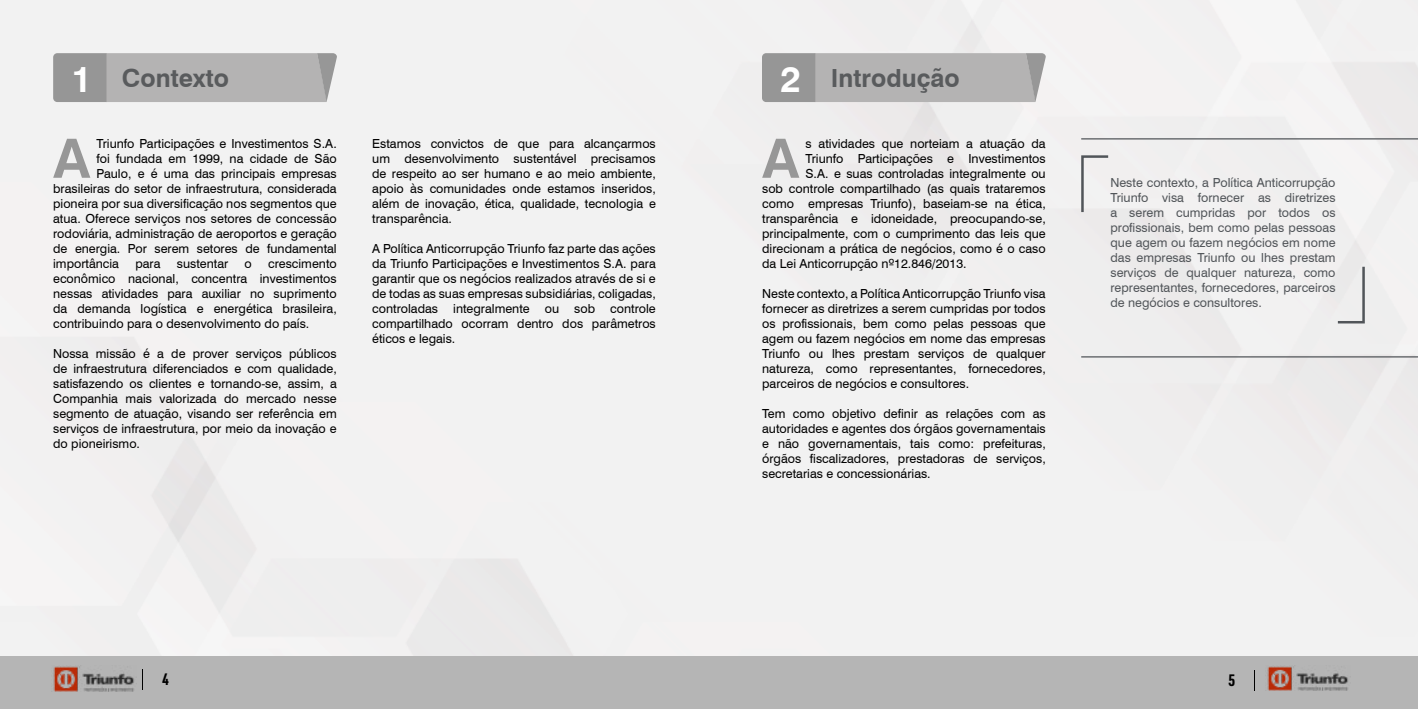
<style>
.page{position:relative;width:1418px;height:709px;background:#fff}
.page>*{position:absolute;margin:0;border:0;box-sizing:border-box;transform-origin:0 0}
.t1{font:700 54.25px "Swiss 721 BT";color:#979797}
.t2{font:700 25px "Swiss 721 BT";color:#595b5d}
.t3{font:700 16.25px "URWDIN Cond";color:#000}
.t4{font:12.5px/15px "Swiss 721 BT";color:#000;text-align:justify}
.t5{font:12.5px/15px "Swiss 721 BT";color:#515559;text-align:justify}
.s1{font-size:36.25px;color:#fff}
</style>
<div class="page">
<div style="left:0;top:656px;width:1417px;height:53px;background:#b5b5b5"></div>
<svg style="left:142px;top:669px;width:1px;height:20px"></svg>
<svg style="left:1254px;top:670px;width:1px;height:21px"></svg>
<img style="left:53px;top:666px;width:81px;height:25px">
<img style="left:1267px;top:666px;width:81px;height:25px">
<svg style="left:762px;top:53px;width:284px;height:49px;background:#aeadad"></svg>
<svg style="left:53px;top:53px;width:284px;height:49px;background:#aeadad"></svg>
<svg style="left:1079px;top:154px;width:31px;height:60px"></svg>
<hr style="left:1081px;top:138px;width:336px;height:1px;background:#515559">
<hr style="left:1081px;top:356px;width:336px;height:1px;background:#515559">
<svg style="left:1335px;top:264px;width:30px;height:61px;background:#dbdbdb"></svg>
<h2 class="t2" style="left:71px;top:63px;width:159px"><span class="s1">1</span> Contexto</h2>
<h2 class="t2" style="left:780px;top:63px;width:181px"><span class="s1">2</span> Introdução</h2>
<h1 class="t1" style="left:53px;top:125px;width:39px">A</h1>
<p class="t4" style="left:97px;top:136px;width:242px">Triunfo Participações e Investimentos S.A.</p>
<p class="t4" style="left:97px;top:151px;width:242px">foi fundada em 1999, na cidade de São</p>
<p class="t4" style="left:97px;top:166px;width:242px">Paulo, e é uma das principais empresas</p>
<p class="t4" style="left:53px;top:181px;width:285px">brasileiras do setor de infraestrutura, considerada</p>
<p class="t4" style="left:53px;top:196px;width:285px">pioneira por sua diversificação nos segmentos que</p>
<p class="t4" style="left:53px;top:211px;width:285px">atua. Oferece serviços nos setores de concessão</p>
<p class="t4" style="left:53px;top:226px;width:285px">rodoviária, administração de aeroportos e geração</p>
<p class="t4" style="left:53px;top:241px;width:285px">de energia. Por serem setores de fundamental</p>
<p class="t4" style="left:53px;top:256px;width:67px">importância</p>
<p class="t4" style="left:135px;top:256px;width:27px">para</p>
<p class="t4" style="left:177px;top:256px;width:53px">sustentar</p>
<p class="t4" style="left:245px;top:256px;width:9px">o</p>
<p class="t4" style="left:53px;top:256px;width:285px;text-indent:215px">crescimento econômico nacional, concentra investimentos nessas atividades para auxiliar no suprimento da demanda logística e energética brasileira, contribuindo para o desenvolvimento do país.</p>
<p class="t4" style="left:53px;top:346px;width:285px">Nossa missão é a de prover serviços públicos de infraestrutura diferenciados e com qualidade, satisfazendo os clientes e tornando-se, assim, a Companhia mais valorizada do mercado nesse segmento de atuação, visando ser referência em serviços de infraestrutura, por meio da inovação e do pioneirismo.</p>
<p class="t4" style="left:372px;top:136px;width:285px">Estamos convictos de que para alcançarmos um desenvolvimento sustentável precisamos de respeito ao ser humano e ao meio ambiente, apoio às comunidades onde estamos inseridos, além de inovação, ética, qualidade, tecnologia e transparência.</p>
<p class="t4" style="left:372px;top:241px;width:285px">A Política Anticorrupção Triunfo faz parte das ações da Triunfo Participações e Investimentos S.A. para garantir que os negócios realizados através de si e de todas as suas empresas subsidiárias, coligadas, controladas integralmente ou sob controle compartilhado ocorram dentro dos parâmetros éticos e legais.</p>
<h1 class="t1" style="left:762px;top:125px;width:39px">A</h1>
<p class="t4" style="left:805px;top:136px;width:242px">s atividades que norteiam a atuação da</p>
<p class="t4" style="left:805px;top:151px;width:242px">Triunfo Participações e Investimentos</p>
<p class="t4" style="left:805px;top:166px;width:242px">S.A. e suas controladas integralmente ou</p>
<p class="t4" style="left:762px;top:181px;width:285px">sob controle compartilhado (as quais trataremos</p>
<p class="t4" style="left:762px;top:196px;width:285px">como empresas Triunfo), baseiam-se na ética,</p>
<p class="t4" style="left:762px;top:211px;width:285px">transparência e idoneidade, preocupando-se,</p>
<p class="t4" style="left:762px;top:226px;width:285px">principalmente, com o cumprimento das leis que</p>
<p class="t4" style="left:762px;top:241px;width:285px">direcionam a prática de negócios, como é o caso</p>
<p class="t4" style="left:762px;top:256px;width:206px">da Lei Anticorrupção nº12.846/2013.</p>
<p class="t4" style="left:762px;top:286px;width:285px">Neste contexto, a Política Anticorrupção Triunfo visa fornecer as diretrizes a serem cumpridas por todos os profissionais, bem como pelas pessoas que agem ou fazem negócios em nome das empresas Triunfo ou lhes prestam serviços de qualquer natureza, como representantes, fornecedores, parceiros de negócios e consultores.</p>
<p class="t4" style="left:762px;top:406px;width:285px">Tem como objetivo definir as relações com as autoridades e agentes dos órgãos governamentais e não governamentais, tais como: prefeituras, órgãos fiscalizadores, prestadoras de serviços, secretarias e concessionárias.</p>
<p class="t5" style="left:1110px;top:175px;width:227px">Neste contexto, a Política Anticorrupção Triunfo visa fornecer as diretrizes a serem cumpridas por todos os profissionais, bem como pelas pessoas que agem ou fazem negócios em nome das empresas Triunfo ou lhes prestam serviços de qualquer natureza, como representantes, fornecedores, parceiros de negócios e consultores.</p>
<h3 class="t3" style="left:162px;top:668px;width:8px">4</h3>
<h3 class="t3" style="left:1228px;top:669px;width:8px">5</h3>
</div>
